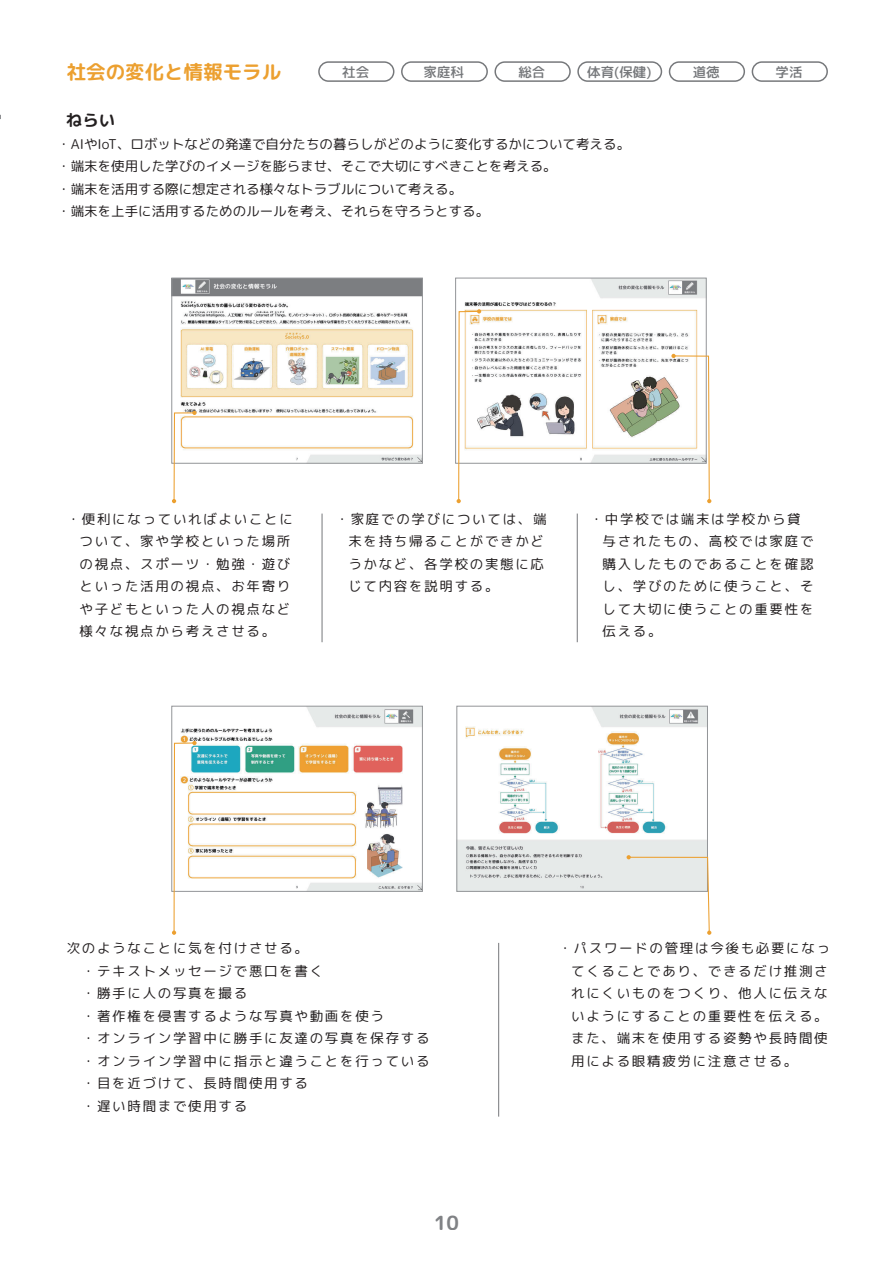
<style>
.page{position:relative;width:893px;height:1263px;background:#fff}
.page>*{position:absolute;margin:0;border:0;box-sizing:border-box;transform-origin:0 0}
.t1{font:19.5px "rounded mplus 1 p bold";color:#eca030}
.t2{font:19.5px "rounded mplus 1 p bold";color:#808285}
.t3{font:16.5px "rounded mplus 1 p bold";color:#231f20}
.t4{font:13.5px/22.5px "rounded mplus 1 p regular";letter-spacing:.125em;color:#231f20}
.t5{font:13.5px/22.5px "rounded mplus 1 p regular";color:#231f20}
.t6{font:13.5px "rounded mplus 1 p medium";color:#76787b}
</style>
<div class="page">
<img style="left:173px;top:280px;width:248px;height:181px">
<div style="left:171px;top:278px;width:252px;height:185px;border:1px solid #939598"></div>
<img style="left:180px;top:708px;width:241px;height:182px">
<div style="left:171px;top:706px;width:252px;height:186px;border:1px solid #939598"></div>
<img style="left:464px;top:280px;width:240px;height:181px">
<div style="left:455px;top:278px;width:251px;height:185px;border:1px solid #939598"></div>
<img style="left:459px;top:708px;width:247px;height:182px">
<div style="left:457px;top:706px;width:251px;height:186px;border:1px solid #939598"></div>
<svg style="left:172px;top:411px;width:25px;height:92px"></svg>
<svg style="left:172px;top:741px;width:25px;height:194px"></svg>
<svg style="left:457px;top:309px;width:24px;height:194px"></svg>
<svg style="left:627px;top:855px;width:84px;height:80px"></svg>
<svg style="left:671px;top:354px;width:40px;height:149px"></svg>
<hr style="left:322px;top:514px;width:1px;height:128px;background:#76787b">
<hr style="left:498px;top:943px;width:1px;height:173px;background:#76787b">
<hr style="left:577px;top:514px;width:1px;height:128px;background:#76787b">
<div style="left:401px;top:61px;width:87px;height:21px;border:1px solid #76787b;border-radius:10px"></div>
<div style="left:494px;top:61px;width:77px;height:21px;border:1px solid #76787b;border-radius:10px"></div>
<div style="left:318px;top:61px;width:76px;height:21px;border:1px solid #76787b;border-radius:10px"></div>
<div style="left:669px;top:61px;width:76px;height:21px;border:1px solid #76787b;border-radius:10px"></div>
<div style="left:752px;top:61px;width:76px;height:21px;border:1px solid #76787b;border-radius:10px"></div>
<div style="left:577px;top:61px;width:85px;height:21px;border:1px solid #76787b;border-radius:10px"></div>
<h1 class="t1" style="left:67px;top:58px;width:216px">社会の変化と情報モラル</h1>
<p class="t6" style="left:342px;top:62px;width:28px">社会</p>
<p class="t6" style="left:424px;top:62px;width:42px">家庭科</p>
<p class="t6" style="left:518px;top:62px;width:28px">総合</p>
<p class="t6" style="left:587px;top:62px;width:66px">体育(保健)</p>
<p class="t6" style="left:693px;top:62px;width:28px">道徳</p>
<p class="t6" style="left:776px;top:62px;width:28px">学活</p>
<p class="t3" style="left:66px;top:108px;width:51px">ねらい</p>
<p class="t5" style="left:57px;top:132px;width:574px">・AIやIoT、ロボットなどの発達で自分たちの暮らしがどのように変化するかについて考える。・端末を使用した学びのイメージを膨らませ、そこで大切にすべきことを考える。<br>・端末を活用する際に想定される様々なトラブルについて考える。<br>・端末を上手に活用するためのルールを考え、それらを守ろうとする。</p>
<p class="t4" style="left:80px;top:507px;width:215px;text-indent:-13px">・便利になっていればよいことについて、家や学校といった場所の視点、スポーツ・勉強・遊びといった活用の視点、お年寄りや子どもといった人の視点など様々な視点から考えさせる。</p>
<p class="t4" style="left:348px;top:507px;width:200px;text-indent:-13px">・家庭での学びについては、端末を持ち帰ることができかどうかなど、各学校の実態に応じて内容を説明する。</p>
<p class="t4" style="left:603px;top:507px;width:212px;text-indent:-13px">・中学校では端末は学校から貸与されたもの、高校では家庭で購入したものであることを確認し、学びのために使うこと、そして大切に使うことの重要性を伝える。</p>
<p class="t4" style="left:67px;top:937px;width:364px">次のようなことに気を付けさせる。<br>　・テキストメッセージで悪口を書く<br>　・勝手に人の写真を撮る<br>　・著作権を侵害するような写真や動画を使う<br>　・オンライン学習中に勝手に友達の写真を保存する　・オンライン学習中に指示と違うことを行っている　・目を近づけて、長時間使用する<br>　・遅い時間まで使用する</p>
<p class="t4" style="left:571px;top:937px;width:260px;text-indent:-13px">・パスワードの管理は今後も必要になってくることであり、できるだけ推測されにくいものをつくり、他人に伝えないようにすることの重要性を伝える。また、端末を使用する姿勢や長時間使用による眼精疲労に注意させる。</p>
<h1 class="t2" style="left:434px;top:1208px;width:26px">10</h1>
</div>
